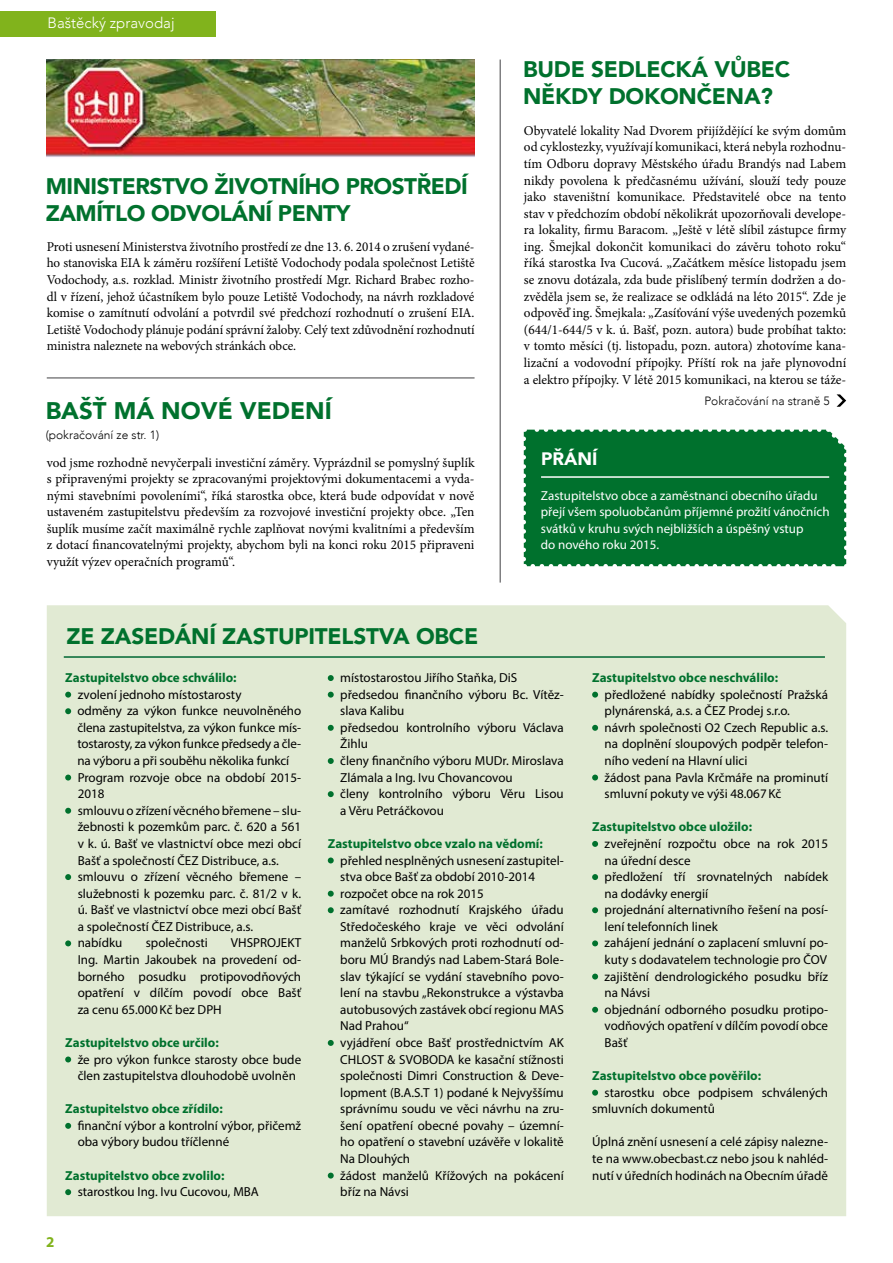
<style>
.page{position:relative;width:893px;height:1263px;background:#fff}
.page>*{position:absolute;margin:0;border:0;box-sizing:border-box;transform-origin:0 0}
.t1{font:900 24px "Avenir";color:#00712d}
.t2{font:900 22.5px/27px "Avenir";letter-spacing:-.01em;color:#00712d}
.t3{font:900 18px "Avenir";color:#fff}
.t4{font:300 15px "Avenir";color:#fff}
.t5{font:700 15px "Myriad Pro";color:#81b31c}
.t6{font:13.5px/16.6px "Minion Pro";letter-spacing:-.005em;color:#000;text-align:justify}
.t7{font:13.05px/16.6px "Myriad Pro";color:#000}
.t8{font:700 13.05px "Myriad Pro";color:#00712d}
.t9{font:13.05px/16.6px "Myriad Pro";color:#fff}
.t10{font:300 12px "Avenir";color:#000}
</style>
<div class="page">
<div style="left:0;top:11px;width:216px;height:25px;background:#81b31c"></div>
<div style="left:47px;top:605px;width:799px;height:611px;background:#e1ead3"></div>
<hr style="left:500px;top:60px;width:1px;height:523px;background:#4b4b4d">
<svg style="left:592px;top:692px;width:6px;height:6px"></svg>
<svg style="left:592px;top:725px;width:6px;height:6px"></svg>
<svg style="left:592px;top:774px;width:6px;height:6px"></svg>
<svg style="left:592px;top:841px;width:6px;height:6px"></svg>
<svg style="left:592px;top:874px;width:6px;height:6px"></svg>
<svg style="left:592px;top:907px;width:6px;height:6px"></svg>
<svg style="left:592px;top:940px;width:6px;height:6px"></svg>
<svg style="left:592px;top:973px;width:6px;height:6px"></svg>
<svg style="left:592px;top:1007px;width:6px;height:6px"></svg>
<svg style="left:592px;top:1090px;width:6px;height:6px"></svg>
<img style="left:47px;top:60px;width:428px;height:98px">
<hr style="left:47px;top:377px;width:428px;height:1px;background:#4b4b4d">
<svg style="left:65px;top:692px;width:6px;height:6px"></svg>
<svg style="left:65px;top:708px;width:6px;height:6px"></svg>
<svg style="left:65px;top:774px;width:6px;height:6px"></svg>
<svg style="left:65px;top:808px;width:6px;height:6px"></svg>
<svg style="left:65px;top:874px;width:6px;height:6px"></svg>
<svg style="left:65px;top:940px;width:6px;height:6px"></svg>
<svg style="left:65px;top:1056px;width:6px;height:6px"></svg>
<svg style="left:65px;top:1123px;width:6px;height:6px"></svg>
<svg style="left:65px;top:1189px;width:6px;height:6px"></svg>
<svg style="left:328px;top:675px;width:6px;height:6px"></svg>
<svg style="left:328px;top:692px;width:6px;height:6px"></svg>
<svg style="left:328px;top:725px;width:6px;height:6px"></svg>
<svg style="left:328px;top:758px;width:6px;height:6px"></svg>
<svg style="left:328px;top:791px;width:6px;height:6px"></svg>
<svg style="left:328px;top:857px;width:6px;height:6px"></svg>
<svg style="left:328px;top:891px;width:6px;height:6px"></svg>
<svg style="left:328px;top:907px;width:6px;height:6px"></svg>
<svg style="left:328px;top:1040px;width:6px;height:6px"></svg>
<svg style="left:328px;top:1172px;width:6px;height:6px"></svg>
<hr style="left:64px;top:656px;width:761px;height:2px;background:#063">
<svg style="left:836px;top:394px;width:10px;height:13px"></svg>
<div style="left:523px;top:429px;width:324px;height:138px;background:#00712d"></div>
<hr style="left:541px;top:476px;width:288px;height:2px;background:#fff">
<p class="t4" style="left:48px;top:14px;width:128px">Baštěcký zpravodaj</p>
<h2 class="t2" style="left:46px;top:172px;width:424px">MINISTERSTVO ŽIVOTNÍHO PROSTŘEDÍ<br>ZAMÍTLO ODVOLÁNÍ PENTY</h2>
<p class="t6" style="left:47px;top:238px;width:429px">Proti usnesení Ministerstva životního prostředí ze dne 13. 6. 2014 o zrušení vydané&shy;ho stanoviska EIA k záměru rozšíření Letiště Vodochody podala společnost Letiště Vodochody, a.s. rozklad. Ministr životního prostředí Mgr. Richard Brabec rozho&shy;dl v řízení, jehož účastníkem bylo pouze Letiště Vodochody, na návrh rozkladové komise o zamítnutí odvolání a potvrdil své předchozí rozhodnutí o zrušení EIA.<br>Letiště Vodochody plánuje podání správní žaloby. Celý text zdůvodnění rozhodnutí ministra naleznete na webových stránkách obce.</p>
<h1 class="t1" style="left:46px;top:391px;width:288px">BAŠŤ MÁ NOVÉ VEDENÍ</h1>
<p class="t10" style="left:46px;top:428px;width:115px">(pokračování ze str. 1)</p>
<p class="t6" style="left:47px;top:454px;width:429px">vod jsme rozhodně nevyčerpali investiční záměry. Vyprázdnil se pomyslný šuplík s připravenými projekty se zpracovanými projektovými dokumentacemi a vyda&shy;nými stavebními povoleními“, říká starostka obce, která bude odpovídat v nově ustaveném zastupitelstvu především za rozvojové investiční projekty obce. „Ten šuplík musíme začít maximálně rychle zaplňovat novými kvalitními a především z dotací financovatelnými projekty, abychom byli na konci roku 2015 připraveni využít výzev operačních programů“.</p>
<h2 class="t2" style="left:67px;top:622px;width:413px">ZE ZASEDÁNÍ ZASTUPITELSTVA OBCE</h2>
<h2 class="t2" style="left:523px;top:55px;width:269px">BUDE SEDLECKÁ VŮBEC<br>NĚKDY DOKONČENA?</h2>
<p class="t6" style="left:524px;top:122px;width:324px">Obyvatelé lokality Nad Dvorem přijíždějící ke svým domům od cyklostezky, využívají komunikaci, která nebyla rozhodnu&shy;tím Odboru dopravy Městského úřadu Brandýs nad Labem nikdy povolena k předčasnému užívání, slouží tedy pouze jako staveništní komunikace. Představitelé obce na tento stav v předchozím období několikrát upozorňovali develope&shy;ra lokality, firmu Baracom. „Ještě v létě slíbil zástupce firmy ing. Šmejkal dokončit komunikaci do závěru tohoto roku“ říká starostka Iva Cucová. „Začátkem měsíce listopadu jsem se znovu dotázala, zda bude přislíbený termín dodržen a do&shy;zvěděla jsem se, že realizace se odkládá na léto 2015“. Zde je odpověď ing. Šmejkala: „Zasíťování výše uvedených pozemků (644/1-644/5 v k. ú. Bašť, pozn. autora) bude probíhat takto: v tomto měsíci (tj. listopadu, pozn. autora) zhotovíme kana&shy;lizační a vodovodní přípojky. Příští rok na jaře plynovodní a elektro přípojky. V létě 2015 komunikaci, na kterou se táže-</p>
<h3 class="t3" style="left:541px;top:443px;width:58px">PŘÁNÍ</h3>
<p class="t10" style="left:704px;top:394px;width:127px">Pokračování na straně 5</p>
<p class="t9" style="left:541px;top:487px;width:290px">Zastupitelstvo obce a zaměstnanci obecního úřadu přejí všem spoluobčanům příjemné prožití vánočních svátků v kruhu svých nejbližších a úspěšný vstup<br>do nového roku 2015.</p>
<p class="t8" style="left:65px;top:669px;width:173px">Zastupitelstvo obce schválilo:</p>
<p class="t7" style="left:77px;top:686px;width:225px">zvolení jednoho místostarosty<br>odměny za výkon funkce neuvolněného člena zastupitelstva, za výkon funkce mís&shy;tostarosty, za výkon funkce předsedy a čle&shy;na výboru a při souběhu několika funkcí Program rozvoje obce na období 2015- 2018<br>smlouvu o zřízení věcného břemene – slu&shy;žebnosti k pozemkům parc. č. 620 a 561 v k. ú. Bašť ve vlastnictví obce mezi obcí Bašť a společností ČEZ Distribuce, a.s. smlouvu o zřízení věcného břemene – služebnosti k pozemku parc. č. 81/2 v k. ú. Bašť ve vlastnictví obce mezi obcí Bašť a společností ČEZ Distribuce, a.s.<br>nabídku</p>
<p class="t7" style="left:146px;top:934px;width:64px">společnosti</p>
<p class="t7" style="left:78px;top:934px;width:225px;text-align:justify;text-indent:153px">VHSPROJEKT Ing. Martin Jakoubek na provedení od&shy;borného posudku protipovodňových opatření v dílčím povodí obce Bašť za cenu 65.000Kč bez DPH</p>
<p class="t8" style="left:65px;top:1034px;width:155px">Zastupitelstvo obce určilo:</p>
<p class="t7" style="left:78px;top:1051px;width:225px">že pro výkon funkce starosty obce bude člen zastupitelstva dlouhodobě uvolněn</p>
<p class="t8" style="left:65px;top:1100px;width:159px">Zastupitelstvo obce zřídilo:</p>
<p class="t7" style="left:78px;top:1117px;width:225px">finanční výbor a kontrolní výbor, přičemž oba výbory budou tříčlenné</p>
<p class="t8" style="left:65px;top:1167px;width:161px">Zastupitelstvo obce zvolilo:</p>
<p class="t7" style="left:78px;top:1183px;width:183px">starostkou Ing. Ivu Cucovou, MBA</p>
<p class="t5" style="left:46px;top:1232px;width:10px">2</p>
<p class="t7" style="left:340px;top:669px;width:225px">místostarostou Jiřího Staňka, DiS předsedou finančního výboru Bc. Vítěz&shy;slava Kalibu<br>předsedou kontrolního výboru Václava<br>Žihlu<br>členy finančního výboru MUDr. Miroslava<br>Zlámala a Ing. Ivu Chovancovou<br>členy kontrolního výboru Věru Lisou a Věru Petráčkovou</p>
<p class="t8" style="left:328px;top:835px;width:217px">Zastupitelstvo obce vzalo na vědomí:</p>
<p class="t7" style="left:340px;top:852px;width:225px">přehled nesplněných usnesení zastupitel&shy;stva obce Bašť za období 2010-2014 rozpočet obce na rok 2015<br>zamítavé rozhodnutí Krajského úřadu Středočeského kraje ve věci odvolání manželů Srbkových proti rozhodnutí od&shy;boru MÚ Brandýs nad Labem-Stará Bole&shy;slav týkající se vydání stavebního povo&shy;lení na stavbu „Rekonstrukce a výstavba autobusových zastávek obcí regionu MAS Nad Prahou“<br>vyjádření obce Bašť prostřednictvím AK CHLOST &amp; SVOBODA ke kasační stížnosti společnosti Dimri Construction &amp; Deve&shy;lopment (B.A.S.T 1) podané k Nejvyššímu správnímu soudu ve věci návrhu na zru&shy;šení opatření obecné povahy – územní&shy;ho opatření o stavební uzávěře v lokalitě Na Dlouhých<br>žádost manželů Křížových na pokácení bříz na Návsi</p>
<p class="t8" style="left:592px;top:669px;width:188px">Zastupitelstvo obce neschválilo:</p>
<p class="t7" style="left:605px;top:686px;width:225px">předložené nabídky společností Pražská plynárenská, a.s. a ČEZ Prodej s.r.o.<br>návrh společnosti O2 Czech Republic a.s. na doplnění sloupových podpěr telefon&shy;ního vedení na Hlavní ulici<br>žádost pana Pavla Krčmáře na prominutí smluvní pokuty ve výši 48.067Kč</p>
<p class="t8" style="left:592px;top:818px;width:161px">Zastupitelstvo obce uložilo:</p>
<p class="t7" style="left:605px;top:835px;width:225px">zveřejnění rozpočtu obce na rok 2015 na úřední desce<br>předložení tří srovnatelných nabídek na dodávky energií<br>projednání alternativního řešení na posí&shy;lení telefonních linek<br>zahájení jednání o zaplacení smluvní po&shy;kuty s dodavatelem technologie pro ČOV zajištění dendrologického posudku bříz na Návsi<br>objednání odborného posudku protipo&shy;vodňových opatření v dílčím povodí obce<br>Bašť</p>
<p class="t8" style="left:592px;top:1067px;width:171px">Zastupitelstvo obce pověřilo:</p>
<p class="t7" style="left:592px;top:1084px;width:237px;text-indent:12px">starostku obce podpisem schválených smluvních dokumentů</p>
<p class="t7" style="left:592px;top:1133px;width:237px;text-align:justify">Úplná znění usnesení a celé zápisy nalezne&shy;te na www.obecbast.cz nebo jsou k nahléd&shy;nutí v úředních hodinách na Obecním úřadě</p>
</div>
